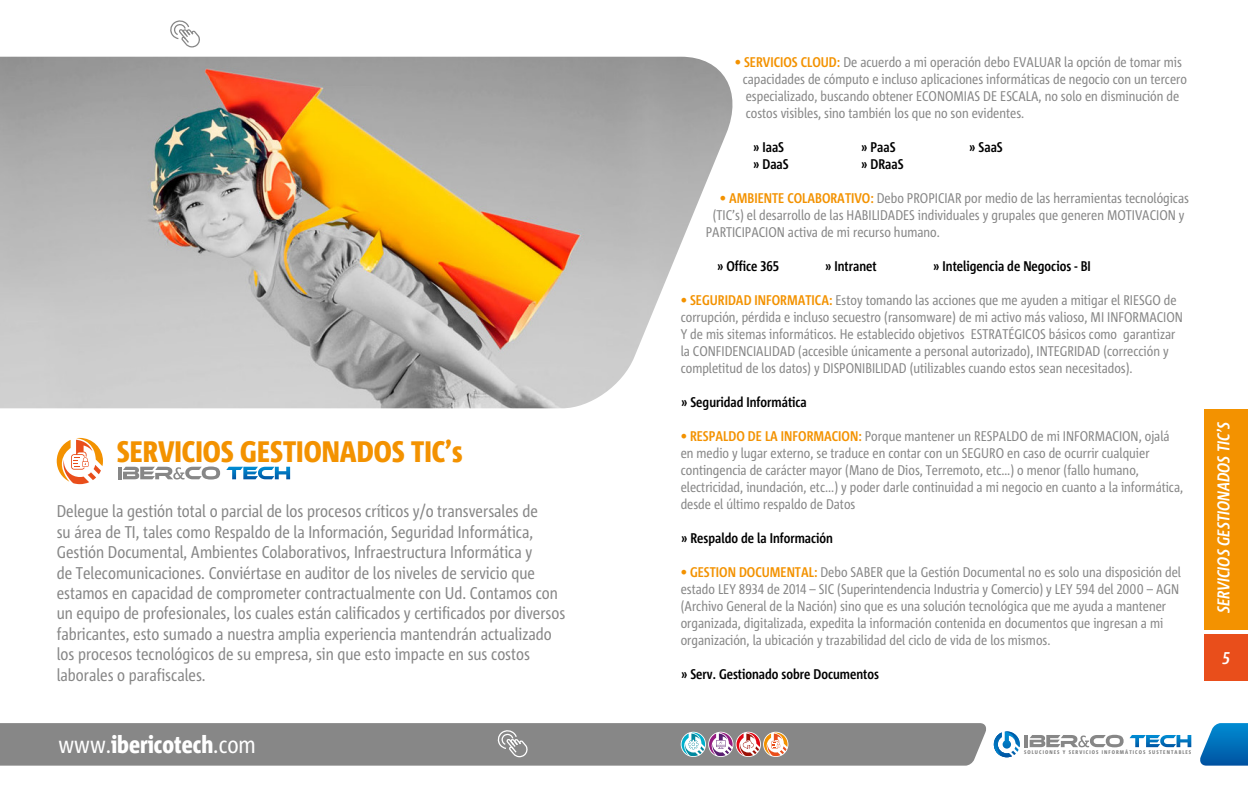
<style>
.page{position:relative;width:1248px;height:794px;background:#fff}
.page>*{position:absolute;margin:0;border:0;box-sizing:border-box;transform-origin:0 0}
.t1{font:800 29.6px "Corpid Cd LF";color:#f39200}
.t2{font:800 24.1px "Corpid Cd LF";color:#fff}
.t3{font:17px/20.4px "Corpid Cd LF";color:#878787}
.t4{font:italic 700 17px "Corpid Cd LF";letter-spacing:-.005em;color:#fff}
.t5{font:14px/17px "Corpid Cd LF";color:#878787}
.t6{font:700 14px "Corpid Cd LF";color:#000}
.t7{font:800 5.4px "Corpid Cd LF";letter-spacing:.2em;color:#878787}
.s1{font-weight:400}
.s2{font-weight:700;color:#f39200}
</style>
<div class="page">
<hr style="left:1024px;top:735px;width:4px;height:12px;background:#878787">
<svg style="left:1029px;top:735px;width:94px;height:12px"></svg>
<svg style="left:1129px;top:735px;width:62px;height:12px"></svg>
<svg style="left:1200px;top:723px;width:47px;height:42px;background:#2382c2"></svg>
<div style="left:1204px;top:409px;width:43px;height:220px;background:#f39200"></div>
<div style="left:1204px;top:634px;width:43px;height:46px;background:#e94e1b"></div>
<svg style="left:56px;top:438px;width:47px;height:46px"></svg>
<svg style="left:118px;top:466px;width:102px;height:13px"></svg>
<svg style="left:226px;top:467px;width:64px;height:12px"></svg>
<img style="left:0;top:57px;width:733px;height:351px">
<svg style="left:0;top:723px;width:1019px;height:42px;background:#8d8d8d"></svg>
<svg style="left:170px;top:20px;width:30px;height:27px"></svg>
<h1 class="t1" style="left:117px;top:436px;width:347px">SERVICIOS GESTIONADOS TIC’s</h1>
<p class="t3" style="left:57px;top:501px;width:510px">Delegue la gestión total o parcial de los procesos críticos y/o transversales de<br>su área de TI, tales como Respaldo de la Información, Seguridad Informática, Gestión Documental, Ambientes Colaborativos, Infraestructura Informática y<br>de Telecomunicaciones. Conviértase en auditor de los niveles de servicio que estamos en capacidad de comprometer contractualmente con Ud. Contamos con un equipo de profesionales, los cuales están calificados y certificados por diversos fabricantes, esto sumado a nuestra amplia experiencia mantendrán actualizado los procesos tecnológicos de su empresa, sin que esto impacte en sus costos laborales o parafiscales.</p>
<h2 class="t2" style="left:59px;top:731px;width:199px"><span class="s1">www.</span>ibericotech<span class="s1">.com</span></h2>
<p class="t5" style="left:742px;top:54px;width:446px;text-indent:-8px"><span class="s2">• SERVICIOS CLOUD:</span> De acuerdo a mi operación debo EVALUAR la opción de tomar mis capacidades de cómputo e incluso aplicaciones informáticas de negocio con un tercero especializado, buscando obtener ECONOMIAS DE ESCALA, no solo en disminución de costos visibles, sino también los que no son evidentes.</p>
<p class="t6" style="left:752px;top:140px;width:33px">» IaaS</p>
<p class="t6" style="left:860px;top:140px;width:36px">» PaaS</p>
<p class="t6" style="left:968px;top:140px;width:35px">» SaaS</p>
<p class="t6" style="left:752px;top:157px;width:37px">» DaaS</p>
<p class="t6" style="left:860px;top:157px;width:44px">» DRaaS</p>
<p class="t5" style="left:719px;top:190px;width:470px"><span class="s2">• AMBIENTE COLABORATIVO:</span> Debo PROPICIAR por medio de las herramientas tecnológicas</p>
<p class="t5" style="left:712px;top:207px;width:473px">(TIC’s) el desarrollo de las HABILIDADES individuales y grupales que generen MOTIVACION y</p>
<p class="t5" style="left:705px;top:224px;width:235px">PARTICIPACION activa de mi recurso humano.</p>
<p class="t6" style="left:716px;top:259px;width:64px">» Office 365</p>
<p class="t6" style="left:824px;top:259px;width:53px">» Intranet</p>
<p class="t6" style="left:932px;top:259px;width:159px">» Inteligencia de Negocios - BI</p>
<p class="t5" style="left:680px;top:292px;width:503px"><span class="s2">• SEGURIDAD INFORMATICA:</span> Estoy tomando las acciones que me ayuden a mitigar el RIESGO de corrupción, pérdida e incluso secuestro (ransomware) de mi activo más valioso, MI INFORMACION Y de mis sitemas informáticos. He establecido objetivos ESTRATÉGICOS básicos como garantizar la CONFIDENCIALIDAD (accesible únicamente a personal autorizado), INTEGRIDAD (corrección y completitud de los datos) y DISPONIBILIDAD (utilizables cuando estos sean necesitados).</p>
<p class="t6" style="left:680px;top:395px;width:128px">» Seguridad Informática</p>
<p class="t5" style="left:680px;top:428px;width:504px"><span class="s2">• RESPALDO DE LA INFORMACION:</span> Porque mantener un RESPALDO de mi INFORMACION, ojalá en medio y lugar externo, se traduce en contar con un SEGURO en caso de ocurrir cualquier contingencia de carácter mayor (Mano de Dios, Terremoto, etc…) o menor (fallo humano, electricidad, inundación, etc...) y poder darle continuidad a mi negocio en cuanto a la informática, desde el último respaldo de Datos</p>
<p class="t6" style="left:680px;top:531px;width:154px">» Respaldo de la Información</p>
<p class="t5" style="left:680px;top:564px;width:502px"><span class="s2">• GESTION DOCUMENTAL:</span> Debo SABER que la Gestión Documental no es solo una disposición del estado LEY 8934 de 2014 – SIC (Superintendencia Industria y Comercio) y LEY 594 del 2000 – AGN (Archivo General de la Nación) sino que es una solución tecnológica que me ayuda a mantener organizada, digitalizada, expedita la información contenida en documentos que ingresan a mi organización, la ubicación y trazabilidad del ciclo de vida de los mismos.</p>
<p class="t6" style="left:680px;top:667px;width:200px">» Serv. Gestionado sobre Documentos</p>
<p class="t4" style="left:1214px;top:613px;width:192px;rotate:-90deg">SERVICIOS GESTIONADOS TIC’S</p>
<p class="t4" style="left:1222px;top:648px;width:9px">5</p>
<p class="t7" style="left:1023px;top:749px;width:169px">SOLUCIONES Y SERVICIOS INFORMÁTICOS SUSTENTABLES</p>
</div>
